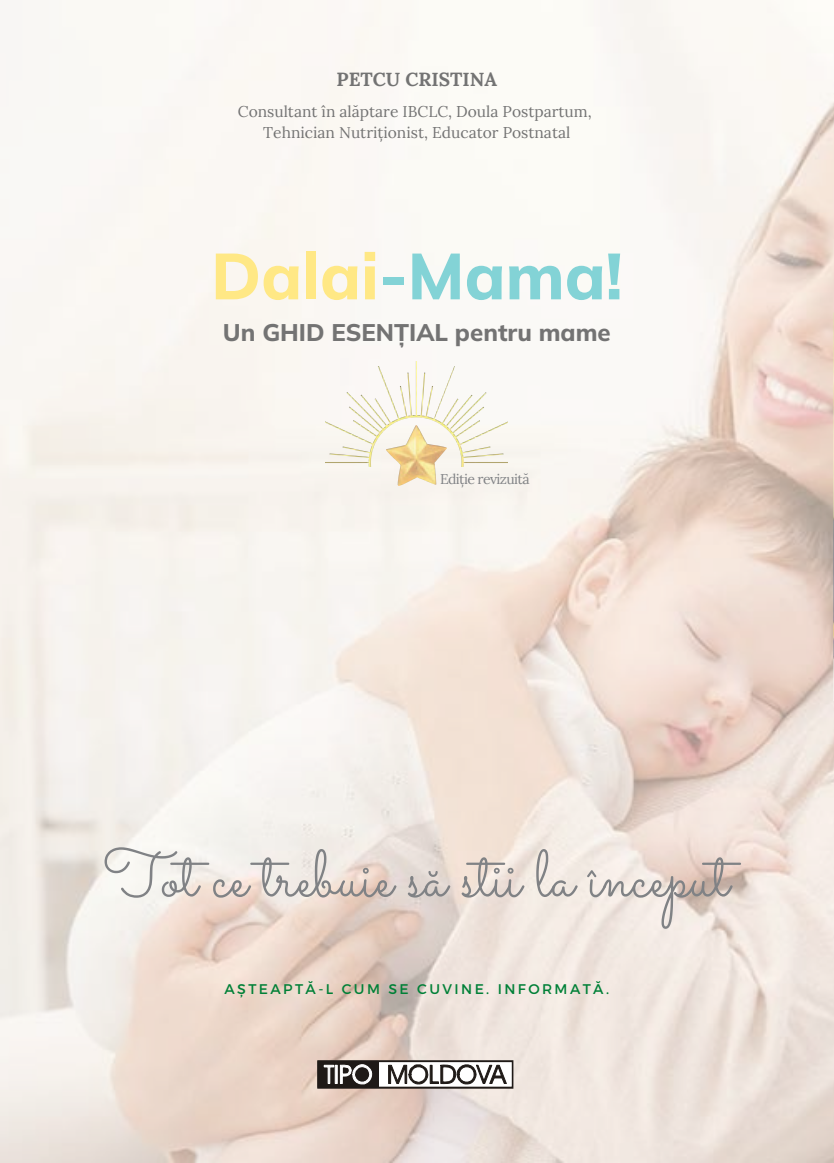
<style>
.page{position:relative;width:834px;height:1163px;background:#fff}
.page>*{position:absolute;margin:0;border:0;box-sizing:border-box;transform-origin:0 0}
.t1{font:66px "Sacramento";color:#808285}
.t2{font:800 64.8px "Mulish";color:#83d3d6}
.t3{font:800 24px "Mulish";color:#737373}
.t4{font:700 19px "Lora";color:#737373}
.t5{font:15.6px/20.8px "Lora";color:#737373;text-align:center}
.t6{font:14px "Montserrat";letter-spacing:.17em;color:#008037}
.t7{font:14px "Lora";letter-spacing:-.04em;color:#808285}
.s1{color:#ffe885}
</style>
<div class="page">
<img style="left:0;top:0;width:834px;height:1162px">
<img style="left:833px;top:313px;width:1px;height:387px">
<img style="left:326px;top:362px;width:181px;height:105px">
<img style="left:386px;top:426px;width:60px;height:60px">
<div style="left:318px;top:1061px;width:195px;height:26px;background:#fff"></div>
<hr style="left:318px;top:1086px;width:194px;height:2px;background:#1f1a17">
<hr style="left:318px;top:1060px;width:194px;height:2px;background:#1f1a17">
<hr style="left:317px;top:1061px;width:2px;height:26px;background:#1f1a17">
<div style="left:318px;top:1061px;width:60px;height:26px;background:#1f1a17"></div>
<svg style="left:324px;top:1064px;width:49px;height:20px"></svg>
<svg style="left:388px;top:1060px;width:125px;height:28px"></svg>
<p class="t4" style="left:336px;top:67px;width:162px">PETCU CRISTINA</p>
<p class="t5" style="left:238px;top:101px;width:355px">Consultant în alăptare IBCLC, Doula Postpartum,<br>Tehnician Nutriționist, Educator Postnatal</p>
<h2 class="t2" style="left:211px;top:234px;width:413px"><span class="s1">Dalai</span>-Mama!</h2>
<h3 class="t3" style="left:223px;top:317px;width:389px">Un GHID ESENȚIAL pentru mame</h3>
<p class="t7" style="left:440px;top:470px;width:91px">Ediție revizuită</p>
<h1 class="t1" style="left:103px;top:834px;width:627px">Tot ce trebuie să stii la început</h1>
<p class="t6" style="left:224px;top:980px;width:386px">AȘTEAPTĂ-L CUM SE CUVINE. INFORMATĂ.</p>
</div>
